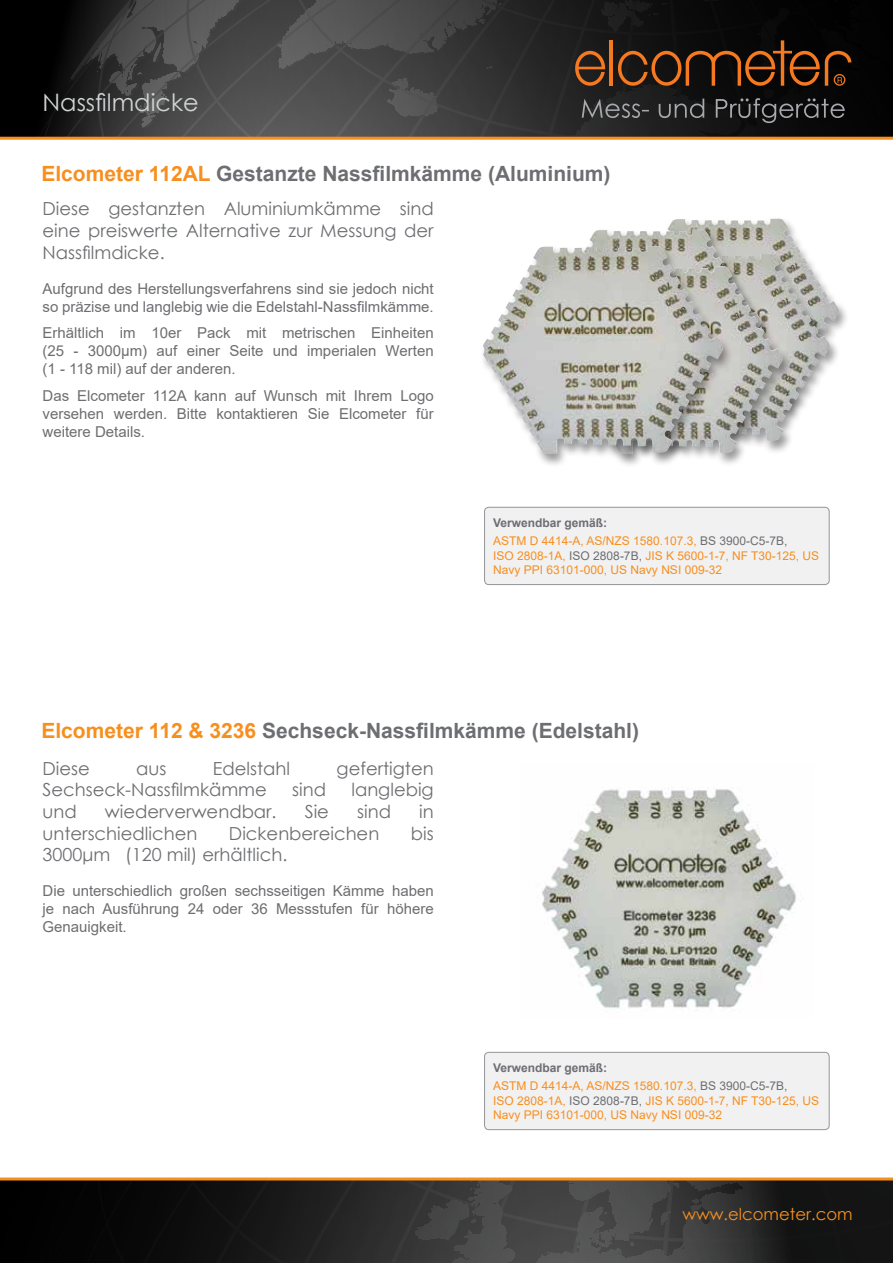
<style>
.page{position:relative;width:893px;height:1263px;background:#fff}
.page>*{position:absolute;margin:0;border:0;box-sizing:border-box;transform-origin:0 0}
.t1{font:24px "Century Gothic";color:#d1d3d4}
.t2{font:700 21px "Arial";color:#6d6e71}
.t3{font:18px/21.6px "Century Gothic";color:#6d6e71;text-align:justify}
.t4{font:16.5px "Century Gothic";color:#f78f1e}
.t5{font:15px/18px "Arial";color:#6d6e71;text-align:justify}
.t6{font:12px/18.6px "Arial";color:#f78f1e}
.s1{color:#f78f1e}
.s2{font-weight:700;color:#6d6e71}
.s3{color:#6d6e71}
</style>
<div class="page">
<div style="left:0;top:0;width:893px;height:138px;background:#000"></div>
<svg style="left:34px;top:0;width:859px;height:137px"></svg>
<hr style="left:609px;top:40px;width:4px;height:46px;background:#f47920">
<svg style="left:575px;top:51px;width:30px;height:35px"></svg>
<svg style="left:618px;top:0;width:275px;height:86px"></svg>
<svg style="left:582px;top:98px;width:263px;height:25px"></svg>
<hr style="left:0;top:137px;width:893px;height:3px;background:#f78f1e">
<svg style="left:0;top:1180px;width:893px;height:83px"></svg>
<hr style="left:0;top:1177px;width:893px;height:3px;background:#f78f1e">
<img style="left:542px;top:788px;width:254px;height:221px">
<div style="left:485px;top:1052px;width:344px;height:77px;background:#f1f1f2;border-radius:4px"></div>
<div style="left:484px;top:1052px;width:345px;height:78px;border:1px solid #939598;border-radius:4px"></div>
<div style="left:485px;top:507px;width:344px;height:77px;background:#f1f1f2;border-radius:4px"></div>
<div style="left:484px;top:507px;width:345px;height:78px;border:1px solid #939598;border-radius:4px"></div>
<div style="left:618px;top:217px;width:232px;height:203px;background:#000;opacity:.4"></div>
<img style="left:622px;top:219px;width:154px;height:34px">
<div style="left:609px;top:253px;width:232px;height:203px;background:#000;opacity:.4"></div>
<div style="left:541px;top:228px;width:231px;height:203px;background:#000;opacity:.4"></div>
<img style="left:544px;top:229px;width:154px;height:16px">
<div style="left:562px;top:265px;width:232px;height:203px;background:#000;opacity:.4"></div>
<div style="left:479px;top:245px;width:255px;height:222px;background:#000;opacity:.4"></div>
<img style="left:483px;top:246px;width:170px;height:208px">
<h1 class="t1" style="left:43px;top:86px;width:158px">Nassfilmdicke</h1>
<h2 class="t2" style="left:41px;top:159px;width:571px"><span class="s1">Elcometer 112AL</span> Gestanzte Nassfilmkämme (Aluminium)</h2>
<p class="t3" style="left:43px;top:198px;width:393px">Diese gestanzten Aluminiumkämme sind eine preiswerte Alternative zur Messung der Nassfilmdicke.</p>
<p class="t5" style="left:43px;top:279px;width:393px">Aufgrund des Herstellungsverfahrens sind sie jedoch nicht so präzise und langlebig wie die Edelstahl-Nassfilmkämme.</p>
<p class="t5" style="left:43px;top:324px;width:393px">Erhältlich im 10er Pack mit metrischen Einheiten (25 - 3000μm) auf einer Seite und imperialen Werten (1 - 118 mil) auf der anderen.</p>
<p class="t5" style="left:43px;top:386px;width:393px">Das Elcometer 112A kann auf Wunsch mit Ihrem Logo versehen werden. Bitte kontaktieren Sie Elcometer für weitere Details.</p>
<p class="t6" style="left:493px;top:513px;width:296px"><span class="s2">Verwendbar gemäß:<br></span>ASTM D 4414-A, AS/NZS 1580.107.3, <span class="s3">BS 3900-C5-7B,</span></p>
<p class="t6" style="left:493px;top:548px;width:327px;line-height:14.4px">ISO 2808-1A, <span class="s3">ISO 2808-7B,</span> JIS K 5600-1-7, NF T30-125, US<br>Navy PPI 63101-000, US Navy NSI 009-32</p>
<h2 class="t2" style="left:41px;top:716px;width:599px"><span class="s1">Elcometer 112 &amp; 3236</span> Sechseck-Nassfilmkämme (Edelstahl)</h2>
<p class="t3" style="left:43px;top:757px;width:49px">Diese</p>
<p class="t3" style="left:136px;top:757px;width:32px">aus</p>
<p class="t3" style="left:213px;top:757px;width:79px">Edelstahl</p>
<p class="t3" style="left:337px;top:757px;width:99px">gefertigten</p>
<p class="t3" style="left:43px;top:779px;width:226px">Sechseck-Nassfilmkämme</p>
<p class="t3" style="left:292px;top:779px;width:35px">sind</p>
<p class="t3" style="left:351px;top:779px;width:84px">langlebig</p>
<p class="t3" style="left:43px;top:800px;width:36px">und</p>
<p class="t3" style="left:105px;top:800px;width:173px">wiederverwendbar.</p>
<p class="t3" style="left:305px;top:800px;width:26px">Sie</p>
<p class="t3" style="left:357px;top:800px;width:35px">sind</p>
<p class="t3" style="left:419px;top:800px;width:16px">in</p>
<p class="t3" style="left:43px;top:822px;width:156px">unterschiedlichen</p>
<p class="t3" style="left:229px;top:822px;width:152px">Dickenbereichen</p>
<p class="t3" style="left:411px;top:822px;width:24px">bis</p>
<p class="t3" style="left:43px;top:843px;width:246px">3000μm (120 mil) erhältlich.</p>
<p class="t5" style="left:43px;top:882px;width:393px">Die unterschiedlich großen sechsseitigen Kämme haben je nach Ausführung 24 oder 36 Messstufen für höhere Genauigkeit.</p>
<p class="t6" style="left:493px;top:1058px;width:296px"><span class="s2">Verwendbar gemäß:<br></span>ASTM D 4414-A, AS/NZS 1580.107.3, <span class="s3">BS 3900-C5-7B,</span></p>
<p class="t6" style="left:493px;top:1093px;width:327px;line-height:14.4px">ISO 2808-1A, <span class="s3">ISO 2808-7B,</span> JIS K 5600-1-7, NF T30-125, US<br>Navy PPI 63101-000, US Navy NSI 009-32</p>
<p class="t4" style="left:682px;top:1202px;width:172px">www.elcometer.com</p>
</div>
